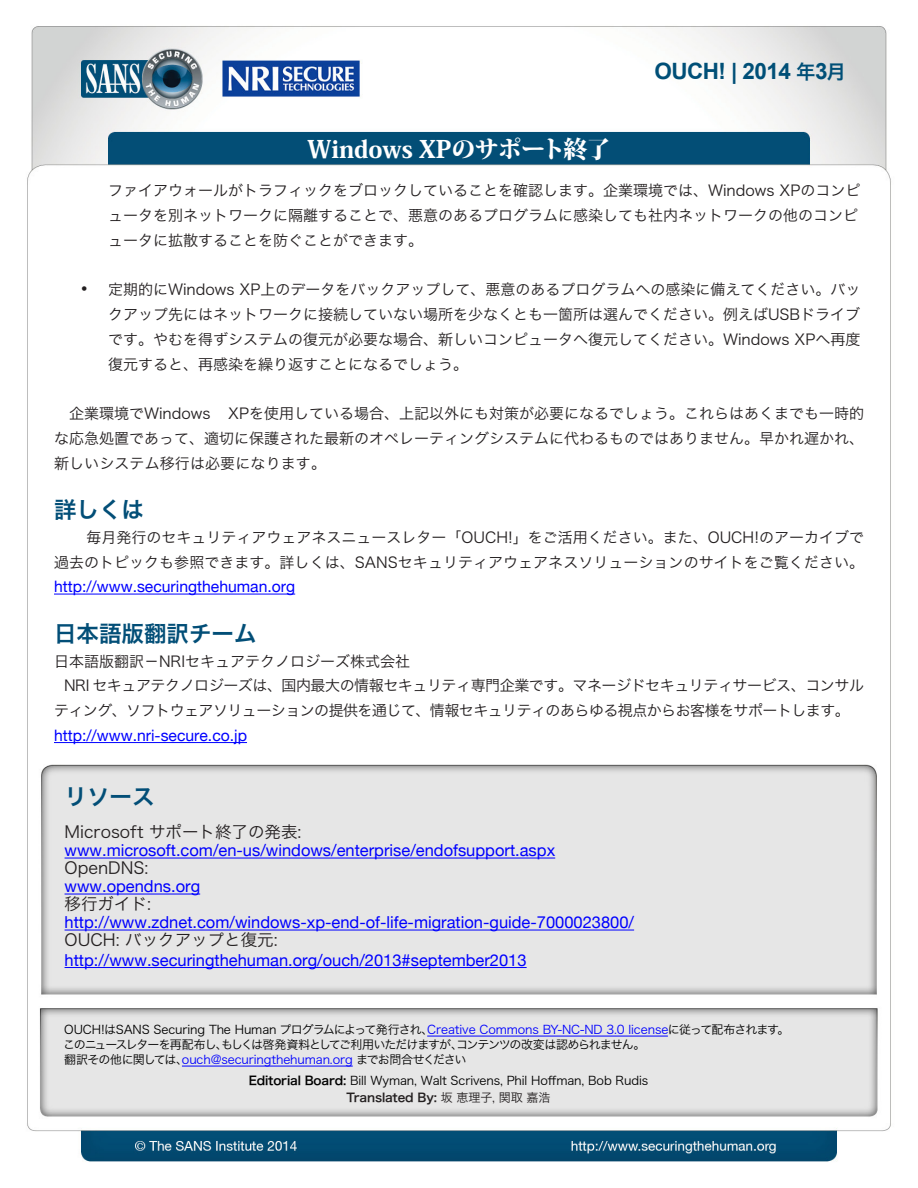
<style>
.page{position:relative;width:918px;height:1188px;background:#fff}
.page>*{position:absolute;margin:0;border:0;box-sizing:border-box;transform-origin:0 0}
.t1{font:800 24px "Koz Min Pro";letter-spacing:-.005em;color:#fff}
.MainText{font:22.5px "Hira Kaku Pro W6";color:#024e77}
.t2{font:700 22.5px "Arial";letter-spacing:-.025em;color:#004f77}
.t3{font:19.5px "Hira Kaku Pro W6";color:#004f77}
.t4{font:18px "Arial";color:#231f20}
.MainText-2{font:16.5px "Helvetica Neue";color:#00f}
.MainText-3{font:16.5px "Hira Kaku Pro W3";color:#231f20}
.MainText-4{font:15.75px "Helvetica Neue";color:#00f}
.MainText-5{font:15px/24.8px "Hira Kaku Pro W3";color:#231f20}
.MainText-6{font:15px/24.8px "Hira Kaku Pro W3";letter-spacing:-.035em;color:#231f20}
.t5{font:12px/15px "Hira Kaku Pro W3";letter-spacing:-.065em;color:#000}
.t6{font:12px "Hira Kaku Pro W3";letter-spacing:-.01em;color:#00f}
.t7{font:12px "Hira Kaku Pro W3";letter-spacing:-.01em;color:#000}
.t8{font:12px "Hira Kaku Pro W6";letter-spacing:-.01em;color:#231f20}
.t9{font:12px "Hira Kaku Pro W3";letter-spacing:-.035em;color:#000}
.s1{font-family:"Arial";font-weight:700;font-size:22.5px}
.s2{color:#000}
.s3{font-family:"Hira Kaku Pro W6"}
.s4{font-family:"Hira Kaku Pro W3"}
</style>
<div class="page">
<img style="left:27px;top:26px;width:864px;height:1136px">
<hr style="left:54px;top:594px;width:241px;height:1px;background:#00f">
<hr style="left:54px;top:742px;width:193px;height:1px;background:#00f">
<hr style="left:427px;top:1036px;width:241px;height:1px;background:#00f">
<hr style="left:182px;top:1066px;width:171px;height:1px;background:#00f">
<hr style="left:65px;top:858px;width:490px;height:1px;background:#00f">
<hr style="left:65px;top:894px;width:135px;height:1px;background:#00f">
<hr style="left:65px;top:930px;width:569px;height:1px;background:#00f">
<hr style="left:65px;top:967px;width:462px;height:1px;background:#00f">
<p class="t4" style="left:81px;top:277px;width:8px">•</p>
<h1 class="t1" style="left:308px;top:131px;width:305px">Windows XPのサポート終了</h1>
<h3 class="t3" style="left:796px;top:54px;width:51px">年月<span class="s1">3</span></h3>
<h2 class="t2" style="left:655px;top:56px;width:138px">OUCH! | 2014</h2>
<p class="MainText-5" style="left:108px;top:177px;width:754px">ファイアウォールがトラフィックをブロックしていることを確認します。企業環境では、Windows XPのコンピュータを別ネットワークに隔離することで、悪意のあるプログラムに感染しても社内ネットワークの他のコンピュータに拡散することを防ぐことができます。</p>
<p class="MainText-5" style="left:108px;top:276px;width:754px">定期的にWindows XP上のデータをバックアップして、悪意のあるプログラムへの感染に備えてください。バッ</p>
<p class="MainText-5" style="left:108px;top:301px;width:754px;text-align:justify">クアップ先にはネットワークに接続していない場所を少なくとも一箇所は選んでください。例えばUSBドライブです。やむを得ずシステムの復元が必要な場合、新しいコンピュータへ復元してください。Windows XPへ再度復元すると、再感染を繰り返すことになるでしょう。</p>
<p class="MainText-5" style="left:228px;top:400px;width:637px">XPを使用している場合、上記以外にも対策が必要になるでしょう。これらはあくまでも一時的</p>
<p class="MainText-5" style="left:54px;top:400px;width:811px">　企業環境でWindows<br>な応急処置であって、適切に保護された最新のオペレーティングシステムに代わるものではありません。早かれ遅かれ、新しいシステム移行は必要になります。</p>
<p class="MainText" style="left:54px;top:489px;width:91px">詳しくは</p>
<p class="MainText-5" style="left:54px;top:524px;width:812px;text-align:right">毎月発行のセキュリティアウェアネスニュースレター「OUCH!」をご活用ください。また、OUCH!のアーカイブで<br>過去のトピックも参照できます。詳しくは、SANSセキュリティアウェアネスソリューションのサイトをご覧ください。</p>
<p class="MainText-4" style="left:54px;top:576px;width:243px">http://www.securingthehuman.org</p>
<p class="MainText" style="left:54px;top:613px;width:204px">日本語版翻訳チーム</p>
<p class="MainText-5" style="left:54px;top:648px;width:358px">日本語版翻訳－NRIセキュアテクノロジーズ株式会社</p>
<p class="MainText-6" style="left:54px;top:672px;width:812px;text-indent:10px">NRI セキュアテクノロジーズは、国内最大の情報セキュリティ専門企業です。マネージドセキュリティサービス、コンサルティング、ソフトウェアソリューションの提供を通じて、情報セキュリティのあらゆる視点からお客様をサポートします。</p>
<p class="MainText-4" style="left:54px;top:724px;width:195px">http://www.nri-secure.co j p.</p>
<p class="MainText" style="left:65px;top:777px;width:91px">リソース</p>
<p class="MainText-3" style="left:65px;top:817px;width:238px">Microsoft サポート終了の発表:</p>
<p class="MainText-2" style="left:65px;top:839px;width:492px">www.microsoft.com/en-us/windows/enterprise/endofsupport.aspx</p>
<p class="MainText-3" style="left:65px;top:853px;width:85px">OpenDNS:</p>
<p class="MainText-2" style="left:65px;top:875px;width:137px">www.opendns.org</p>
<p class="MainText-3" style="left:65px;top:889px;width:88px">移行ガイド:</p>
<p class="MainText-2" style="left:65px;top:911px;width:571px">http://www.zdnet.com/windows-xp-end-of-life-migration-guide-7000023800/</p>
<p class="MainText-3" style="left:65px;top:925px;width:215px">OUCH: バックアップと復元:</p>
<p class="MainText-2" style="left:65px;top:948px;width:464px">http://www.securingthehuman.org/ouch/2013#september2013</p>
<p class="t5" style="left:63px;top:1021px;width:584px">OUCH!はSANS Securing The Human プログラムによって発行され、<br>このニュースレターを再配布しもしくは啓発資料としてご利用いただけますがコンテンツの改変は認められません。</p>
<p class="t9" style="left:451px;top:1034px;width:13px">、</p>
<p class="t6" style="left:427px;top:1019px;width:354px">Creative Commons BY-NC-ND 3.0 license<span class="s2">に従って配布されます</span></p>
<p class="t9" style="left:777px;top:1019px;width:13px">。</p>
<p class="t9" style="left:216px;top:1034px;width:13px">、</p>
<p class="t6" style="left:182px;top:1049px;width:286px">ouch@securingthehuman.org <span class="s2">までお問合せください</span></p>
<p class="t5" style="left:64px;top:1051px;width:125px">翻訳その他に関しては、</p>
<p class="t7" style="left:249px;top:1070px;width:401px"><span class="s3">Editorial Board:</span> Bill Wyman, Walt Scrivens, Phil Hoffman, Bob Rudis</p>
<p class="t8" style="left:346px;top:1086px;width:205px">Translated By <span class="s4">坂</span>: <span class="s4">恵理子, 関取嘉浩</span></p>
</div>
